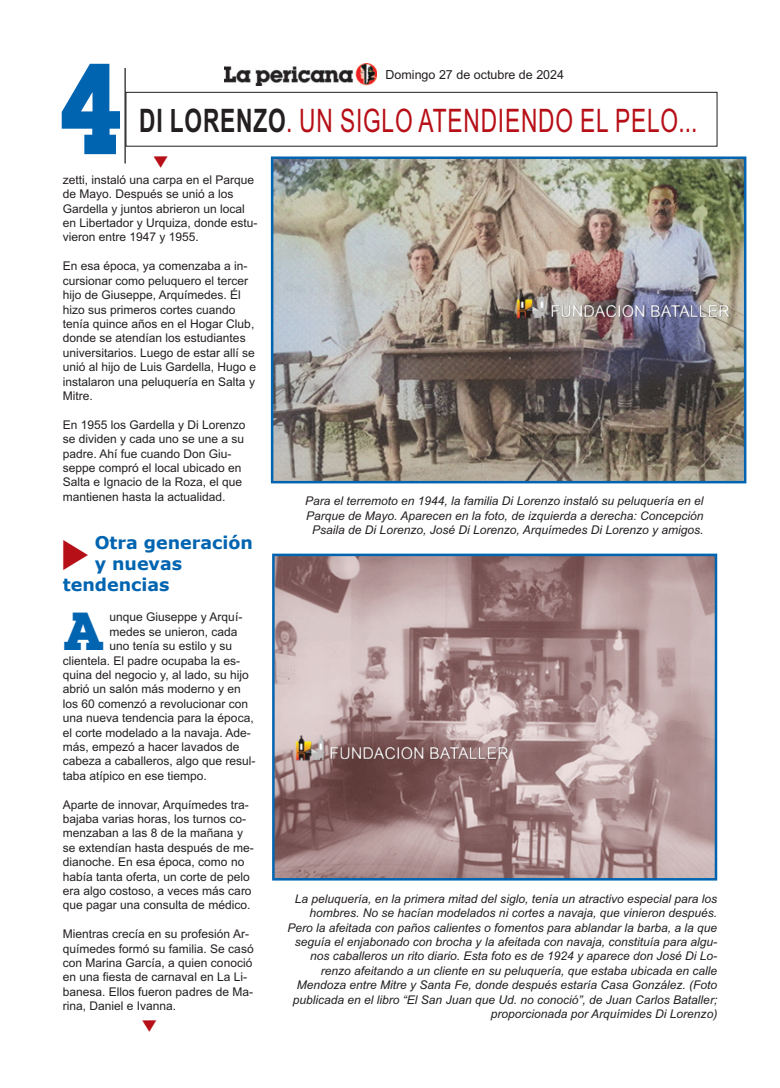
<style>
.page{position:relative;width:780px;height:1088px;background:#fff}
.page>*{position:absolute;margin:0;border:0;box-sizing:border-box;transform-origin:0 0}
.t1{font:700 113.38px "Lubalin";color:#0164b1;scale:.78 1}
.t2{font:700 46.88px "Lubalin";color:#0164b1}
.t3{font:32.38px "Arial";letter-spacing:.035em;color:#b70f17;scale:.7 1}
.t4{font:700 17.5px "Verdana";color:#0164b1}
.t5{font:12.5px "Arial";color:#231f20}
.t6{font:12px/14.4px "Arial";color:#231f20}
.t7{font:italic 12px/14.4px "Arial";color:#231f20;text-align:center}
.s1{font-weight:700;color:#231f20}
</style>
<div class="page">
<div style="left:126px;top:92px;width:591px;height:54px;border:1px solid #231f20"></div>
<hr style="left:124px;top:68px;width:2px;height:95px;background:#231f20">
<img style="left:224px;top:63px;width:152px;height:23px">
<img style="left:274px;top:159px;width:469px;height:321px">
<div style="left:271px;top:156px;width:475px;height:327px;border:2px solid #0164b1"></div>
<img style="left:275px;top:557px;width:439px;height:320px">
<div style="left:272px;top:554px;width:445px;height:326px;border:2px solid #0164b1"></div>
<img style="left:507px;top:287px;width:227px;height:38px">
<img style="left:286px;top:729px;width:227px;height:38px">
<h1 class="t1" style="left:59px;top:49px;width:83px">4</h1>
<p class="t5" style="left:385px;top:67px;width:180px">Domingo 27 de octubre de 2024</p>
<h3 class="t3" style="left:139px;top:102px;width:798px"><span class="s1">DI LORENZO</span>. UN SIGLO ATENDIENDO EL PELO...</h3>
<p class="t6" style="left:63px;top:173px;width:196px">zetti, instaló una carpa en el Parque de Mayo. Después se unió a los<br>Gardella y juntos abrieron un local en Libertador y Urquiza, donde estu&shy;vieron entre 1947 y 1955.</p>
<p class="t6" style="left:63px;top:259px;width:195px">En esa época, ya comenzaba a in&shy;cursionar como peluquero el tercer hijo de Giuseppe, Arquímedes. Él hizo sus primeros cortes cuando tenía quince años en el Hogar Club, donde se atendían los estudiantes universitarios. Luego de estar allí se unió al hijo de Luis Gardella, Hugo e instalaron una peluquería en Salta y<br>Mitre.</p>
<p class="t6" style="left:63px;top:417px;width:184px">En 1955 los Gardella y Di Lorenzo se dividen y cada uno se une a su padre. Ahí fue cuando Don Giu&shy;seppe compró el local ubicado en<br>Salta e Ignacio de la Roza, el que mantienen hasta la actualidad.</p>
<h3 class="t4" style="left:95px;top:531px;width:160px">Otra generación</h3>
<h3 class="t4" style="left:95px;top:552px;width:89px">y nuevas</h3>
<h3 class="t4" style="left:63px;top:573px;width:108px">tendencias</h3>
<h2 class="t2" style="left:63px;top:606px;width:44px">A</h2>
<p class="t6" style="left:109px;top:610px;width:134px">unque Giuseppe y Arquí-</p>
<p class="t6" style="left:109px;top:624px;width:130px">medes se unieron, cada</p>
<p class="t6" style="left:109px;top:639px;width:124px">uno tenía su estilo y su</p>
<p class="t6" style="left:63px;top:653px;width:179px">clientela. El padre ocupaba la es-</p>
<p class="t6" style="left:63px;top:668px;width:187px">quina del negocio y, al lado, su hijo</p>
<p class="t6" style="left:63px;top:682px;width:180px">abrió un salón más moderno y en</p>
<p class="t6" style="left:63px;top:696px;width:187px">los 60 comenzó a revolucionar con</p>
<p class="t6" style="left:63px;top:711px;width:192px">una nueva tendencia para la época,</p>
<p class="t6" style="left:63px;top:725px;width:190px">el corte modelado a la navaja. Ade-</p>
<p class="t6" style="left:63px;top:740px;width:178px">más, empezó a hacer lavados de</p>
<p class="t6" style="left:63px;top:754px;width:194px">cabeza a caballeros, algo que resul-</p>
<p class="t6" style="left:63px;top:768px;width:146px">taba atípico en ese tiempo.</p>
<p class="t6" style="left:63px;top:797px;width:192px">Aparte de innovar, Arquímedes tra&shy;bajaba varias horas, los turnos co&shy;menzaban a las 8 de la mañana y se extendían hasta después de me&shy;dianoche. En esa época, como no había tanta oferta, un corte de pelo era algo costoso, a veces más caro que pagar una consulta de médico.</p>
<p class="t6" style="left:63px;top:927px;width:192px">Mientras crecía en su profesión Ar&shy;químedes formó su familia. Se casó con Marina García, a quien conoció en una fiesta de carnaval en La Li&shy;banesa. Ellos fueron padres de Ma&shy;rina, Daniel e Ivanna.</p>
<p class="t7" style="left:305px;top:494px;width:400px">Para el terremoto en 1944, la familia Di Lorenzo instaló su peluquería en el<br>Parque de Mayo. Aparecen en la foto, de izquierda a derecha: Concepción<br>Psaila de Di Lorenzo, José Di Lorenzo, Arquímedes Di Lorenzo y amigos.</p>
<p class="t7" style="left:287px;top:891px;width:431px;text-align:right">La peluquería, en la primera mitad del siglo, tenía un atractivo especial para los hombres. No se hacían modelados ni cortes a navaja, que vinieron después.<br>Pero la afeitada con paños calientes o fomentos para ablandar la barba, a la que seguía el enjabonado con brocha y la afeitada con navaja, constituía para algu&shy;nos caballeros un rito diario. Esta foto es de 1924 y aparece don José Di Lo&shy;renzo afeitando a un cliente en su peluquería, que estaba ubicada en calle Mendoza entre Mitre y Santa Fe, donde después estaría Casa González. (Foto publicada en el libro “El San Juan que Ud. no conoció”, de Juan Carlos Bataller; proporcionada por Arquímides Di Lorenzo)</p>
</div>
